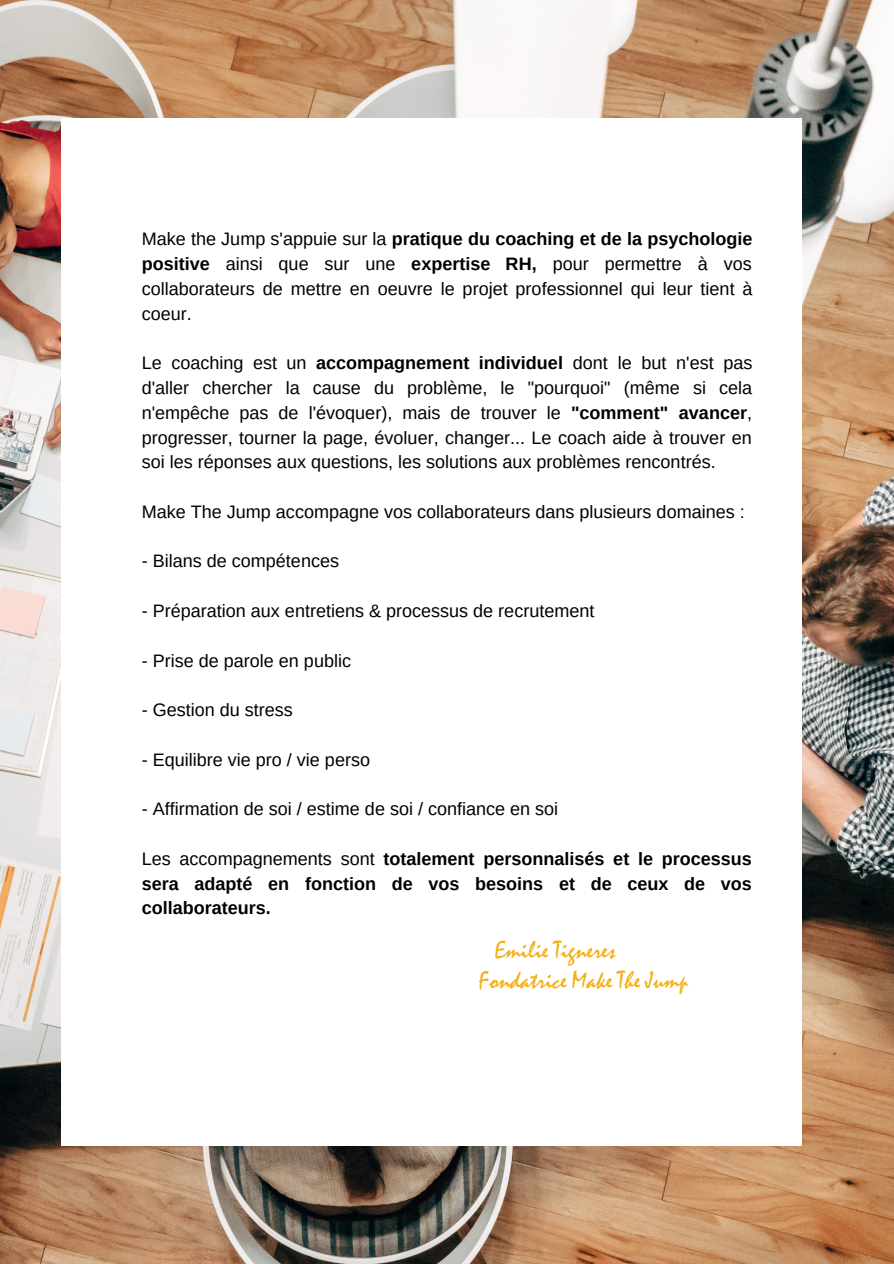
<style>
.page{position:relative;width:894px;height:1264px;background:#fff}
.page>*{position:absolute;margin:0;border:0;box-sizing:border-box;transform-origin:0 0}
.t1{font:21px "UKIJ Diwani Yantu";color:#f5af14}
.t2{font:18px/24.8px "Arimo";color:#000;text-align:justify}
.t3{font:700 18px/24.8px "Arimo";color:#000;text-align:justify}
.s1{font-weight:700}
.s2{font-weight:400}
</style>
<div class="page">
<img style="left:0;top:0;width:893px;height:1263px">
<div style="left:61px;top:119px;width:740px;height:1027px;background:#fff"></div>
<p class="t2" style="left:142px;top:227px;width:612px">Make the Jump s'appuie sur la <span class="s1">pratique du coaching et de la psychologie positive</span> ainsi que sur une <span class="s1">expertise RH,</span> pour permettre à vos collaborateurs de mettre en oeuvre le projet professionnel qui leur tient à coeur.</p>
<p class="t2" style="left:142px;top:350px;width:612px">Le coaching est un <span class="s1">accompagnement individuel</span> dont le but n'est pas d'aller chercher la cause du problème, le "pourquoi" (même si cela n'empêche pas de l'évoquer), mais de trouver le <span class="s1">"comment" avancer</span>, progresser, tourner la page, évoluer, changer... Le coach aide à trouver en soi les réponses aux questions, les solutions aux problèmes rencontrés.</p>
<p class="t2" style="left:142px;top:499px;width:604px">Make The Jump accompagne vos collaborateurs dans plusieurs domaines :</p>
<p class="t2" style="left:142px;top:549px;width:199px">- Bilans de compétences</p>
<p class="t2" style="left:142px;top:598px;width:454px">- Préparation aux entretiens &amp; processus de recrutement</p>
<p class="t2" style="left:142px;top:648px;width:211px">- Prise de parole en public</p>
<p class="t2" style="left:142px;top:697px;width:153px">- Gestion du stress</p>
<p class="t2" style="left:142px;top:747px;width:230px">- Equilibre vie pro / vie perso</p>
<p class="t2" style="left:142px;top:796px;width:418px">- Affirmation de soi / estime de soi / confiance en soi</p>
<p class="t3" style="left:142px;top:846px;width:611px"><span class="s2">Les accompagnements sont</span> totalement personnalisés et le processus sera adapté en fonction de vos besoins et de ceux de vos collaborateurs.</p>
<p class="t1" style="left:494px;top:938px;width:122px">Emilie Tigneres</p>
<p class="t1" style="left:479px;top:967px;width:210px">Fondatrice Make The Jump</p>
</div>
